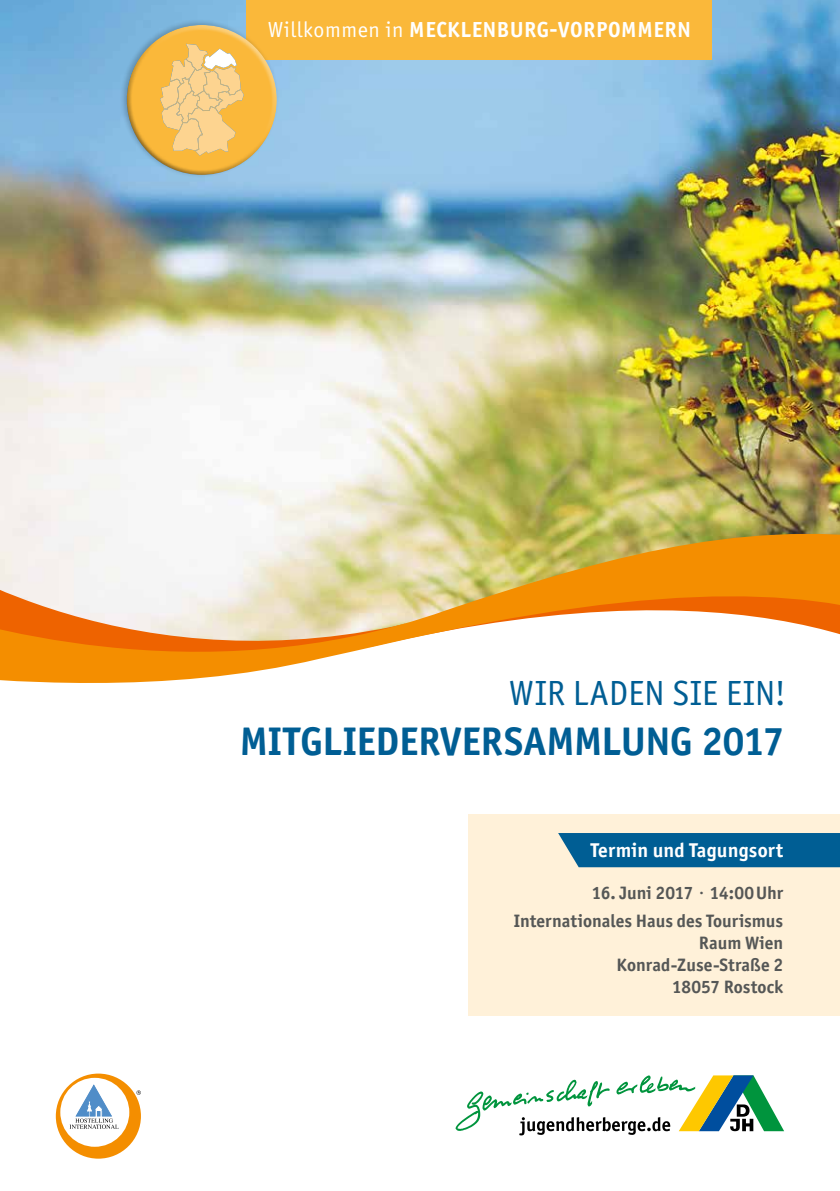
<style>
.page{position:relative;width:840px;height:1191px;background:#fff}
.page>*{position:absolute;margin:0;border:0;box-sizing:border-box;transform-origin:0 0}
.t1{font:700 40px "Officina Sans ITC Std";letter-spacing:-.005em;color:#005e94}
.t2{font:35px "Officina Sans ITC Std";letter-spacing:.005em;color:#005e94}
.t3{font:700 21.8px "Officina Sans ITC Std";letter-spacing:.03em;color:#fff}
.t4{font:700 20px "Officina Sans ITC Std";letter-spacing:.01em;color:#fff}
.t5{font:700 18px/22px "Officina Sans ITC Std";color:#555756;text-align:right}
.s1{font-weight:400}
</style>
<div class="page">
<img style="left:0;top:0;width:839px;height:505px">
<div style="left:468px;top:814px;width:371px;height:201px;background:#fff1d9"></div>
<div style="left:558px;top:833px;width:281px;height:34px;background:#005e94"></div>
<svg style="left:455px;top:1075px;width:328px;height:60px"></svg>
<svg style="left:56px;top:1073px;width:85px;height:85px"></svg>
<svg style="left:0;top:505px;width:839px;height:178px"></svg>
<div style="left:247px;top:0;width:464px;height:60px;background:#fab83a"></div>
<div style="left:120px;top:19px;width:159px;height:159px;background:#000;opacity:.2"></div>
<div style="left:141px;top:23px;width:136px;height:126px;background:#fff;opacity:.4"></div>
<div style="left:123px;top:36px;width:148px;height:141px;background:#000;opacity:.4"></div>
<p class="t3" style="left:268px;top:16px;width:424px"><span class="s1">Willkommen in</span> MECKLENBURG-VORPOMMERN</p>
<h2 class="t2" style="left:509px;top:672px;width:278px">WIR LADEN SIE EIN!</h2>
<h1 class="t1" style="left:240px;top:716px;width:546px">MITGLIEDERVERSAMMLUNG 2017</h1>
<p class="t4" style="left:590px;top:838px;width:194px">Termin und Tagungsort</p>
<p class="t5" style="left:513px;top:879px;width:271px;line-height:27.6px">16. Juni 2017 · 14:00Uhr<br>Internationales Haus des Tourismus</p>
<p class="t5" style="left:616px;top:931px;width:168px">Raum Wien<br>Konrad-Zuse-Straße 2<br>18057 Rostock</p>
</div>
